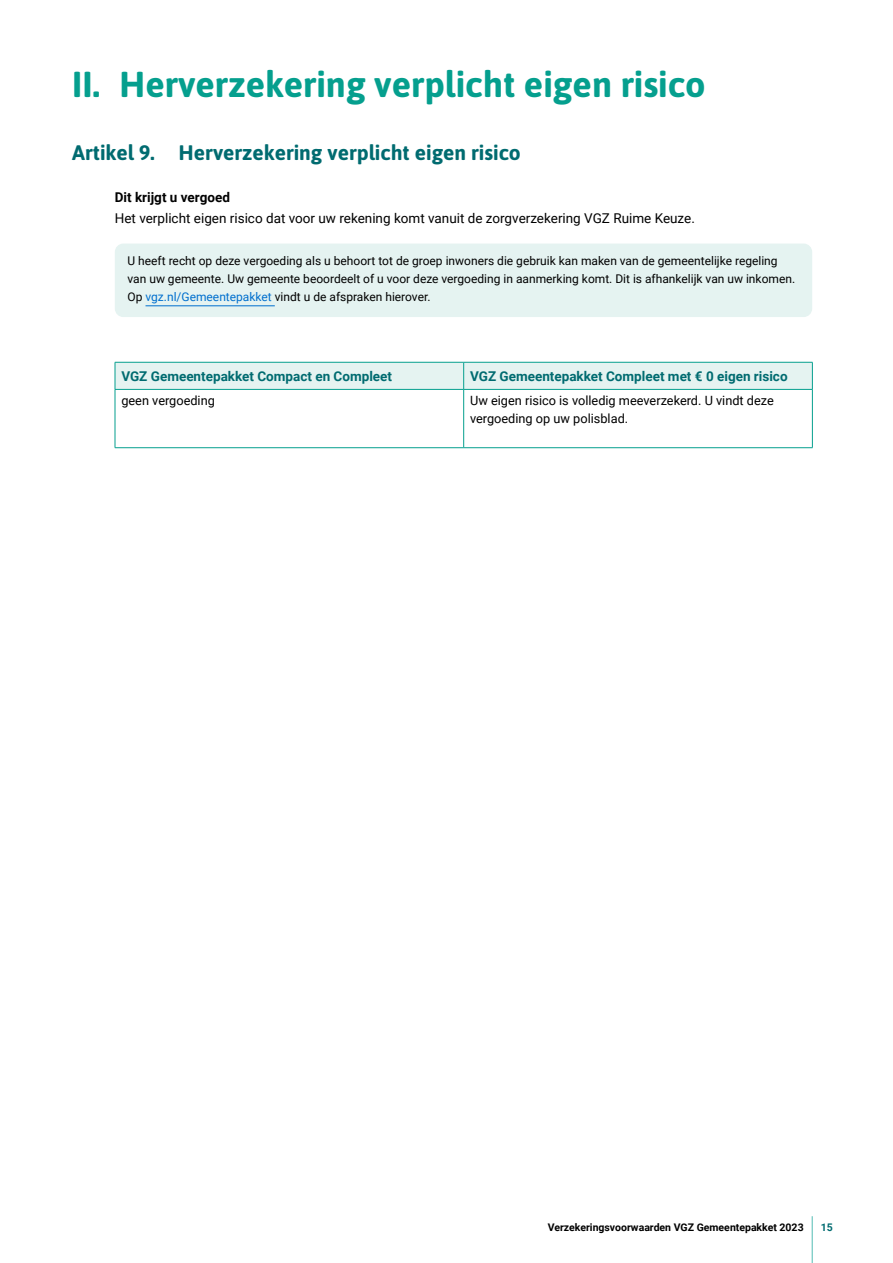
<style>
.page{position:relative;width:893px;height:1263px;background:#fff}
.page>*{position:absolute;margin:0;border:0;box-sizing:border-box;transform-origin:0 0}
.H1_kop{font:700 36px "Asap";color:#059f8e}
.H2_kop_nummer{font:700 21px "Asap";color:#006b70}
._0_plat_inspring_10m{font:13.5px "Roboto";color:#000}
.tabel_kop{font:700 13.5px "Roboto";color:#006b70}
.H4_kop{font:700 13.5px "Roboto";color:#000}
.tabel_plat{font:12.75px/18px "Roboto";color:#000}
.kader_totaal{font:12px/18px "Roboto";color:#000}
.t1{font:700 10.5px "Roboto";color:#000}
.t2{font:700 10.5px "Roboto";color:#006b70}
.s1{color:#006fce}
</style>
<div class="page">
<hr style="left:812px;top:1216px;width:1px;height:47px;background:#52bbb3">
<div style="left:115px;top:244px;width:697px;height:73px;background:#e5f3f1;border-radius:9px"></div>
<hr style="left:146px;top:306px;width:129px;height:1px;background:#006fce">
<hr style="left:115px;top:389px;width:349px;height:1px;background:#059f8e">
<svg style="left:115px;top:362px;width:698px;height:27px;background:#dcefed"></svg>
<hr style="left:464px;top:389px;width:349px;height:1px;background:#059f8e">
<hr style="left:115px;top:390px;width:1px;height:57px;background:#059f8e">
<hr style="left:463px;top:390px;width:1px;height:57px;background:#059f8e">
<hr style="left:115px;top:447px;width:349px;height:1px;background:#059f8e">
<hr style="left:464px;top:447px;width:349px;height:1px;background:#059f8e">
<hr style="left:812px;top:390px;width:1px;height:57px;background:#059f8e">
<h1 class="H1_kop" style="left:72px;top:59px;width:635px">II. Herverzekering verplicht eigen risico</h1>
<h2 class="H2_kop_nummer" style="left:72px;top:138px;width:450px">Artikel 9. Herverzekering verplicht eigen risico</h2>
<p class="H4_kop" style="left:115px;top:188px;width:117px">Dit krijgt u vergoed</p>
<p class="_0_plat_inspring_10m" style="left:115px;top:209px;width:582px">Het verplicht eigen risico dat voor uw rekening komt vanuit de zorgverzekering VGZ Ruime Keuze.</p>
<p class="kader_totaal" style="left:128px;top:252px;width:669px">U heeft recht op deze vergoeding als u behoort tot de groep inwoners die gebruik kan maken van de gemeentelijke regeling van uw gemeente. Uw gemeente beoordeelt of u voor deze vergoeding in aanmerking komt. Dit is afhankelijk van uw inkomen.<br>Op <span class="s1">vgz.nl/Gemeentepakket</span> vindt u de afspraken hierover.</p>
<p class="tabel_kop" style="left:121px;top:367px;width:272px">VGZ Gemeentepakket Compact en Compleet</p>
<p class="tabel_kop" style="left:470px;top:367px;width:319px">VGZ Gemeentepakket Compleet met € 0 eigen risico</p>
<p class="tabel_plat" style="left:121px;top:391px;width:95px">geen vergoeding</p>
<p class="tabel_plat" style="left:470px;top:391px;width:305px">Uw eigen risico is volledig meeverzekerd. U vindt deze vergoeding op uw polisblad.</p>
<p class="t1" style="left:548px;top:1220px;width:257px">Verzekeringsvoorwaarden VGZ Gemeentepakket 2023</p>
<p class="t2" style="left:821px;top:1220px;width:14px">15</p>
</div>
